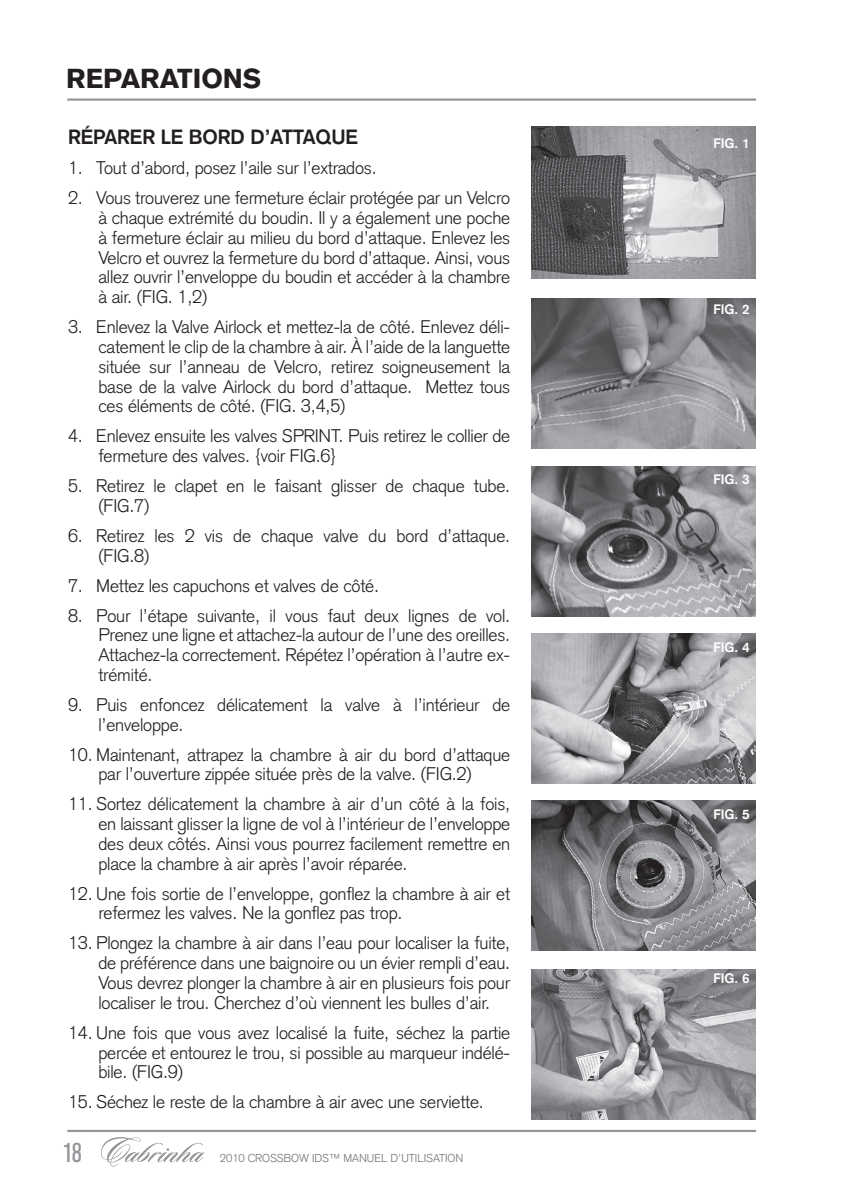
<style>
.page{position:relative;width:849px;height:1193px;background:#fff}
.page>*{position:absolute;margin:0;border:0;box-sizing:border-box;transform-origin:0 0}
.t1{font:900 27px "Akzidenz Grotesk";color:#231f20}
.t2{font:condensed 27px "Akzidenz Grotesk BE";color:#939598}
.t3{font:700 20.25px "Akzidenz Grotesk";color:#231f20}
.t4{font:300 18px/19.8px "Akzidenz Grotesk";letter-spacing:-.01em;color:#231f20;text-align:justify}
.t5{font:700 13.5px "Akzidenz Grotesk";color:#fff}
.t6{font:300 11.25px "Akzidenz Grotesk";color:#717275}
</style>
<div class="page">
<hr style="left:67px;top:1130px;width:688px;height:2px;background:#939598">
<svg style="left:101px;top:1137px;width:103px;height:29px"></svg>
<hr style="left:67px;top:98px;width:688px;height:3px;background:#939598">
<img style="left:531px;top:127px;width:224px;height:151px">
<img style="left:531px;top:299px;width:224px;height:150px">
<img style="left:531px;top:466px;width:224px;height:150px">
<img style="left:531px;top:633px;width:224px;height:150px">
<img style="left:531px;top:800px;width:224px;height:150px">
<img style="left:531px;top:969px;width:224px;height:150px">
<h1 class="t1" style="left:66px;top:62px;width:75px">RE PARA</h1>
<h1 class="t1" style="left:177px;top:62px;width:85px">TIONS</h1>
<p class="t3" style="left:68px;top:125px;width:291px">RÉPARER LE BORD D’ATTAQUE</p>
<p class="t4" style="left:68px;top:158px;width:310px">1. Tout d’abord, posez l’aile sur l’extrados.</p>
<p class="t4" style="left:98px;top:188px;width:413px;text-indent:-30px">2. Vous trouverez une fermeture éclair protégée par un Velcro à chaque extrémité du boudin. Il y a également une poche à fermeture éclair au milieu du bord d’attaque. Enlevez les Velcro et ouvrez la fermeture du bord d’attaque. Ainsi, vous allez ouvrir l’enveloppe du boudin et accéder à la chambre à air. (FIG. 1,2)</p>
<p class="t4" style="left:98px;top:317px;width:413px;text-indent:-30px">3. E nlevez la Valve Airlock et mettez-la de côté. Enlevez déli&shy;catement le clip de la chambre à air. À l’aide de la languette située sur l’anneau de Velcro, retirez soigneusement la base de la valve Airlock du bord d’attaque. Mettez tous ces éléments de côté. (FIG. 3,4,5)</p>
<p class="t4" style="left:98px;top:426px;width:413px;text-indent:-30px">4. Enlevez ensuite les valves SPRINT. Puis retirez le collier de fermeture des valves. {voir FIG.6}</p>
<p class="t4" style="left:98px;top:476px;width:413px;text-indent:-30px">5. Retirez le clapet en le faisant glisser de chaque tube. (FIG.7)</p>
<p class="t4" style="left:98px;top:526px;width:413px;text-indent:-30px">6. Retirez les 2 vis de chaque valve du bord d’attaque. (FIG.8)</p>
<p class="t4" style="left:68px;top:575px;width:312px">7. Mettez les capuchons et valves de côté.</p>
<p class="t4" style="left:98px;top:605px;width:413px;text-indent:-30px">8. Pour l’étape suivante, il vous faut deux lignes de vol.<br>Prenez une ligne et attachez-la autour de l’une des oreilles.<br>Attachez-la correctement. Répétez l’opération à l’autre ex&shy;trémité.</p>
<p class="t4" style="left:98px;top:695px;width:413px;text-indent:-30px">9. Puis enfoncez délicatement la valve à l’intérieur de l’enveloppe.</p>
<p class="t4" style="left:68px;top:744px;width:443px;text-align:center">10. Maintenant, attrapez la chambre à air du bord d’attaque par l’ouverture zippée située près de la valve. (FIG.2)</p>
<p class="t4" style="left:98px;top:794px;width:413px;text-indent:-30px">11. Sortez délicatement la chambre à air d’un côté à la fois, en laissant glisser la ligne de vol à l’intérieur de l’enveloppe des deux côtés. Ainsi vous pourrez facilement remettre en place la chambre à air après l’avoir réparée.</p>
<p class="t4" style="left:98px;top:883px;width:413px;text-indent:-30px">12. Une fois sortie de l’enveloppe, gonflez la chambre à air et refermez les valves. Ne la gonflez pas trop.</p>
<p class="t4" style="left:98px;top:933px;width:413px;text-indent:-30px">13. Plongez la chambre à air dans l’eau pour localiser la fuite, de préférence dans une baignoire ou un évier rempli d’eau.<br>Vous devrez plonger la chambre à air en plusieurs fois pour localiser le trou. Cherchez d’où viennent les bulles d’air.</p>
<p class="t4" style="left:98px;top:1022px;width:413px;text-indent:-30px">14. Une fois que vous avez localisé la fuite, séchez la partie percée et entourez le trou, si possible au marqueur indélé&shy;bile. (FIG.9)</p>
<p class="t4" style="left:68px;top:1092px;width:417px">15. Séchez le reste de la chambre à air avec une serviette.</p>
<h1 class="t2" style="left:63px;top:1138px;width:20px">18</h1>
<p class="t6" style="left:220px;top:1151px;width:243px">2010 Crossbow IDS™ MANUeL d ’utilisation</p>
<p class="t5" style="left:713px;top:136px;width:38px">FIG. 1</p>
<p class="t5" style="left:713px;top:302px;width:38px">FIG. 2</p>
<p class="t5" style="left:713px;top:472px;width:38px">FIG. 3</p>
<p class="t5" style="left:713px;top:639px;width:38px">FIG. 4</p>
<p class="t5" style="left:713px;top:806px;width:38px">FIG. 5</p>
<p class="t5" style="left:713px;top:970px;width:38px">FIG. 6</p>
</div>
